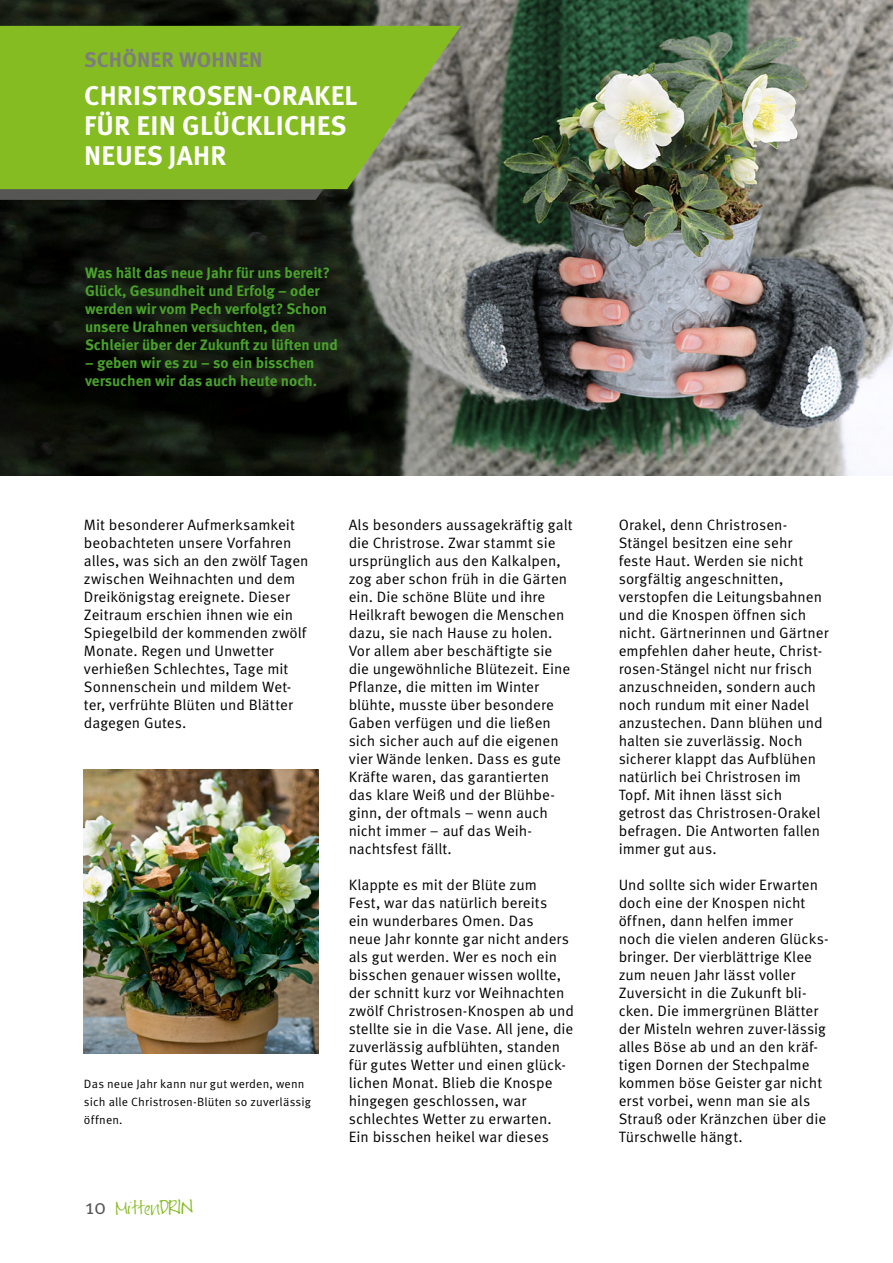
<style>
.page{position:relative;width:893px;height:1263px;background:#fff}
.page>*{position:absolute;margin:0;border:0;box-sizing:border-box;transform-origin:0 0}
.WGR-Headline{font:700 27px/30px "Meta Pro";letter-spacing:.01em;color:#fff}
.t1{font:700 21px "Meta Pro";letter-spacing:.01em;color:#7d7d7c}
.WGR-Copy{font:15px/18px "Meta Pro Norm";color:#000}
.t2{font:700 15px/18px "Meta Pro";color:#4aa22c}
.t3{font:14.85px "FG Jayne Print";color:#85bc21}
.WGR-Copy-2{font:12px/18px "Meta Pro Norm";letter-spacing:.01em;color:#000}
.s1{font-family:"Meta Pro Norm";font-size:21px;color:#565655}
.s2{font-size:17.1px}
</style>
<div class="page">
<img style="left:0;top:0;width:893px;height:476px">
<img style="left:84px;top:769px;width:235px;height:285px">
<svg style="left:0;top:189px;width:376px;height:11px;background:#545551"></svg>
<svg style="left:0;top:26px;width:461px;height:163px;background:#84b52c"></svg>
<p class="t1" style="left:84px;top:43px;width:180px">SCHÖNER WOHNEN</p>
<p class="WGR-Headline" style="left:84px;top:79px;width:275px">CHRISTROSEN-ORAKEL<br>FÜR EIN GLÜCKLICHES<br>NEUES JAHR</p>
<p class="t2" style="left:85px;top:263px;width:254px">Was hält das neue Jahr für uns bereit?<br>Glück, Gesundheit und Erfolg – oder werden wir vom Pech verfolgt? Schon unsere Urahnen versuchten, den Schleier über der Zukunft zu lüften und</p>
<p class="t2" style="left:85px;top:353px;width:234px">– geben wir es zu – so ein bisschen versuchen wir das auch heute noch.</p>
<p class="WGR-Copy" style="left:84px;top:515px;width:226px">Mit besonderer Aufmerksamkeit beobachteten unsere Vorfahren alles, was sich an den zwölf Tagen zwischen Weihnachten und dem<br>Dreikönigstag ereignete. Dieser<br>Zeitraum erschien ihnen wie ein<br>Spiegelbild der kommenden zwölf<br>Monate. Regen und Unwetter verhießen Schlechtes, Tage mit<br>Sonnenschein und mildem Wet&shy;ter, verfrühte Blüten und Blätter dagegen Gutes.</p>
<p class="WGR-Copy" style="left:349px;top:515px;width:226px">Als besonders aussagekräftig galt die Christrose. Zwar stammt sie ursprünglich aus den Kalkalpen, zog aber schon früh in die Gärten ein. Die schöne Blüte und ihre<br>Heilkraft bewogen die Menschen dazu, sie nach Hause zu holen.<br>Vor allem aber beschäftigte sie die ungewöhnliche Blütezeit. Eine<br>Pflanze, die mitten im Winter blühte, musste über besondere<br>Gaben verfügen und die ließen sich sicher auch auf die eigenen vier Wände lenken. Dass es gute<br>Kräfte waren, das garantierten das klare Weiß und der Blühbe&shy;ginn, der oftmals – wenn auch nicht immer – auf das Weih&shy;nachtsfest fällt.</p>
<p class="WGR-Copy" style="left:349px;top:875px;width:227px">Klappte es mit der Blüte zum<br>Fest, war das natürlich bereits<br>ein wunderbares Omen. Das<br>neue Jahr konnte gar nicht anders als gut werden. Wer es noch ein bisschen genauer wissen wollte, der schnitt kurz vor Weihnachten zwölf Christrosen-Knospen ab und stellte sie in die Vase. All jene, die zuverlässig aufblühten, standen für gutes Wetter und einen glück&shy;lichen Monat. Blieb die Knospe hingegen geschlossen, war schlechtes Wetter zu erwarten.<br>Ein bisschen heikel war dieses</p>
<p class="WGR-Copy-2" style="left:84px;top:1074px;width:228px">Das neue Jahr kann nur gut werden, wenn sich alle Christrosen-Blüten so zuverlässig öffnen.</p>
<p class="t3" style="left:85px;top:1200px;width:110px"><span class="s1">10</span> Mitten<span class="s2">DRIN</span></p>
<p class="WGR-Copy" style="left:619px;top:515px;width:211px">Orakel, denn Christrosen-<br>Stängel besitzen eine sehr<br>feste Haut. Werden sie nicht sorgfältig angeschnitten, verstopfen die Leitungsbahnen und die Knospen öffnen sich nicht. Gärtnerinnen und Gärtner empfehlen daher heute, Christ&shy;rosen-Stängel nicht nur frisch anzuschneiden, sondern auch noch rundum mit einer Nadel anzustechen. Dann blühen und halten sie zuverlässig. Noch sicherer klappt das Aufblühen natürlich bei Christrosen im<br>Topf. Mit ihnen lässt sich getrost das Christrosen-Orakel befragen. Die Antworten fallen immer gut aus.</p>
<p class="WGR-Copy" style="left:619px;top:875px;width:211px">Und sollte sich wider Erwarten doch eine der Knospen nicht öffnen, dann helfen immer noch die vielen anderen Glücks&shy;bringer. Der vierblättrige Klee zum neuen Jahr lässt voller<br>Zuversicht in die Zukunft bli&shy;cken. Die immergrünen Blätter der Misteln wehren zuver-lässig alles Böse ab und an den kräf&shy;tigen Dornen der Stechpalme kommen böse Geister gar nicht erst vorbei, wenn man sie als<br>Strauß oder Kränzchen über die<br>Türschwelle hängt.</p>
</div>
